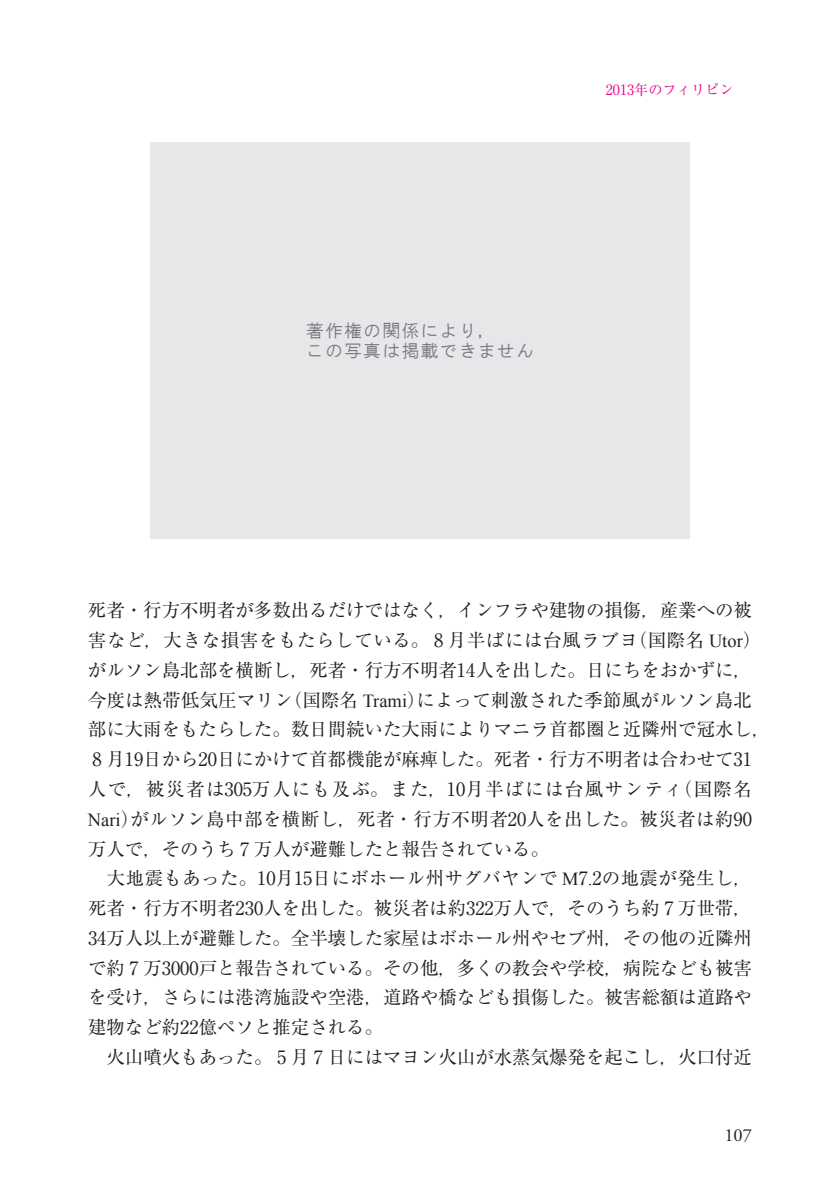
<style>
.page{position:relative;width:840px;height:1191px;background:#fff}
.page>*{position:absolute;margin:0;border:0;box-sizing:border-box;transform-origin:0 0}
.t1{font:18.4px/29.8px "Ryumin Pro";color:#231f20}
.t2{font:18.4px "Adobe Garamond Pro";color:#231f20}
.t3{font:18px "HGS Gothic M";letter-spacing:.06em;color:#76787b}
.t4{font:14.2px "Ryumin Pro";color:#ed028c}
.s1{font-family:"Times New Roman"}
</style>
<div class="page">
<div style="left:150px;top:142px;width:539px;height:397px;background:#e6e7e9"></div>
<p class="t4" style="left:605px;top:78px;width:129px">2013年のフィリピン</p>
<p class="t3" style="left:306px;top:321px;width:229px">著作権の関係により，　　</p>
<p class="t3" style="left:306px;top:341px;width:229px">この写真は掲載できません</p>
<p class="t1" style="left:88px;top:594px;width:683px">死者・行方不明者が多数出るだけではなく，インフラや建物の損傷，産業への被害など，大きな損害をもたらしている。 8 月半ばには台風ラブヨ（国際名 <span class="s1">Utor</span>）がルソン島北部を横断し，死者・行方不明者14人を出した。日にちをおかずに，今度は熱帯低気圧マリン（国際名 <span class="s1">Trami</span>）によって刺激された季節風がルソン島北部に大雨をもたらした。数日間続いた大雨によりマニラ首都圏と近隣州で冠水し，8 月19日から20日にかけて首都機能が麻痺した。死者・行方不明者は合わせて31<br>人で，被災者は305万人にも及ぶ。また，10月半ばには台風サンティ（国際名<span class="s1">Nari</span>）がルソン島中部を横断し，死者・行方不明者20人を出した。被災者は約90万人で，そのうち 7 万人が避難したと報告されている。<br>　大地震もあった。10月15日にボホール州サグバヤンで <span class="s1">M</span>7<span class="s1">.</span>2の地震が発生し，死者・行方不明者230人を出した。被災者は約322万人で，そのうち約 7 万世帯，34万人以上が避難した。全半壊した家屋はボホール州やセブ州，その他の近隣州で約 7 万3000戸と報告されている。その他，多くの教会や学校，病院なども被害を受け，さらには港湾施設や空港，道路や橋なども損傷した。被害総額は道路や建物など約22億ペソと推定される。<br>　火山噴火もあった。 5 月 7 日にはマヨン火山が水蒸気爆発を起こし，火口付近</p>
<p class="t2" style="left:724px;top:1124px;width:29px">107</p>
</div>
